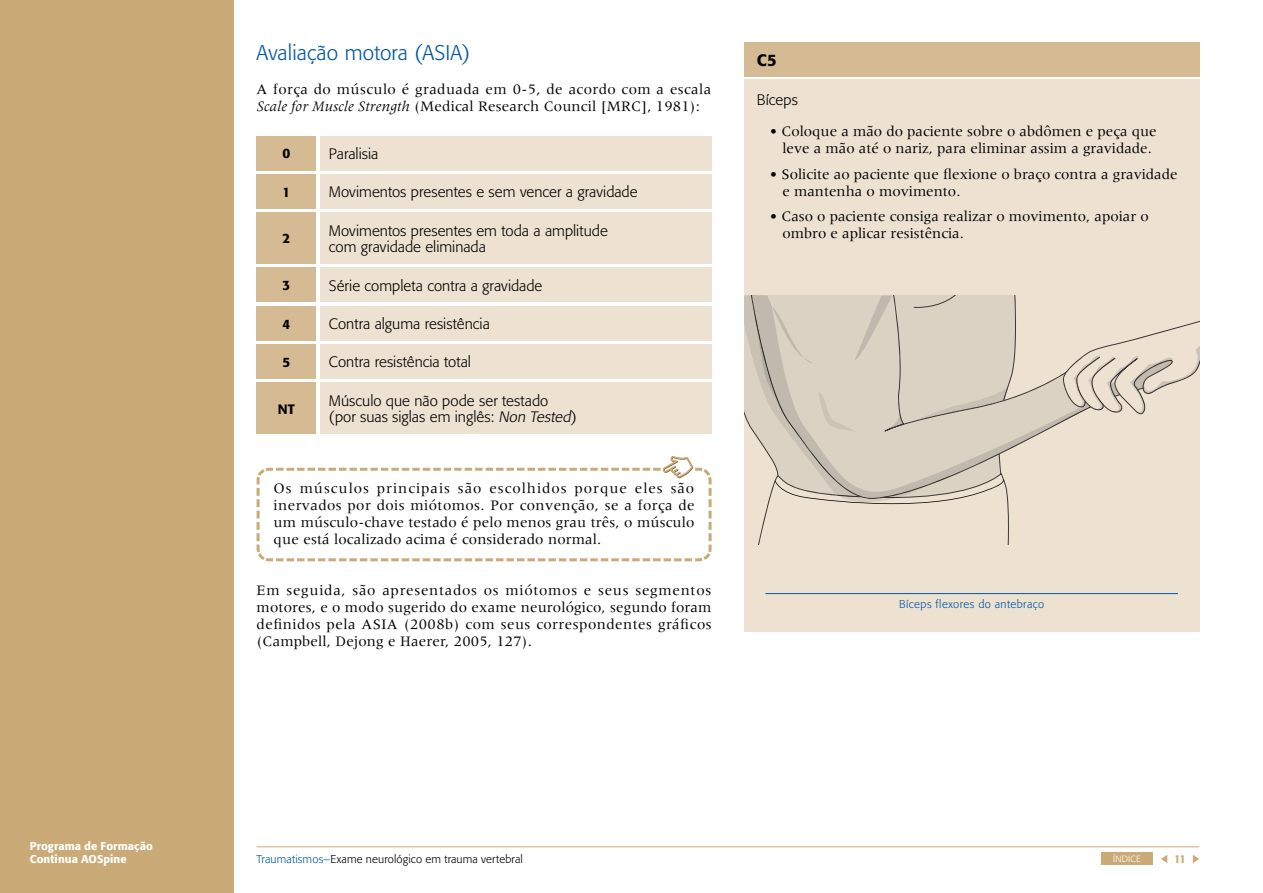
<style>
.page{position:relative;width:1263px;height:893px;background:#fff}
.page>*{position:absolute;margin:0;border:0;box-sizing:border-box;transform-origin:0 0}
.t1{font:300 21px "Formata BQ";letter-spacing:.01em;color:#0057a3}
.t2{font:500 16.5px "Formata BQ";color:#000}
.t3{font:15px/17px "Meridien";color:#000;text-align:justify}
.t4{font:300 15px/16.5px "Formata BQ";color:#000}
.t5{font:15px/17px "Meridien";letter-spacing:.03em;color:#000}
.t6{font:500 13.5px "Formata BQ";color:#000}
.t7{font:300 11.25px "Formata BQ";letter-spacing:.01em;color:#000}
.t8{font:500 11.25px/12.8px "Formata BQ";letter-spacing:.005em;color:#fff}
.t9{font:300 11.25px "Formata BQ";letter-spacing:.04em;color:#0057a3}
.t10{font:500 11.25px "Formata BQ";color:#caaa77}
.t11{font:300 9px "Formata BQ";letter-spacing:.02em;color:#fff}
.s1{font-style:italic}
.s2{color:#0057a3}
</style>
<div class="page">
<div style="left:0;top:0;width:234px;height:893px;background:#caaa77"></div>
<hr style="left:257px;top:846px;width:942px;height:1px;background:#caaa77">
<div style="left:1101px;top:853px;width:51px;height:12px;background:#caaa77"></div>
<svg style="left:1193px;top:855px;width:6px;height:8px"></svg>
<svg style="left:1161px;top:855px;width:6px;height:8px"></svg>
<div style="left:257px;top:136px;width:59px;height:34px;background:#d5bb93"></div>
<div style="left:744px;top:43px;width:455px;height:34px;background:#d5bb93"></div>
<div style="left:257px;top:174px;width:59px;height:34px;background:#d5bb93"></div>
<div style="left:257px;top:306px;width:59px;height:34px;background:#d5bb93"></div>
<div style="left:257px;top:213px;width:59px;height:51px;background:#d5bb93"></div>
<div style="left:257px;top:344px;width:59px;height:34px;background:#d5bb93"></div>
<div style="left:257px;top:268px;width:59px;height:34px;background:#d5bb93"></div>
<div style="left:257px;top:383px;width:59px;height:51px;background:#d5bb93"></div>
<div style="left:320px;top:136px;width:391px;height:34px;background:#ede2d2"></div>
<div style="left:744px;top:79px;width:455px;height:552px;background:#ede2d2"></div>
<div style="left:320px;top:174px;width:391px;height:34px;background:#ede2d2"></div>
<div style="left:320px;top:306px;width:391px;height:34px;background:#ede2d2"></div>
<div style="left:320px;top:213px;width:391px;height:51px;background:#ede2d2"></div>
<div style="left:320px;top:344px;width:391px;height:34px;background:#ede2d2"></div>
<div style="left:320px;top:268px;width:391px;height:34px;background:#ede2d2"></div>
<div style="left:320px;top:383px;width:391px;height:51px;background:#ede2d2"></div>
<svg style="left:256px;top:456px;width:456px;height:106px"></svg>
<svg style="left:1009px;top:296px;width:61px;height:154px"></svg>
<svg style="left:1062px;top:297px;width:137px;height:121px"></svg>
<svg style="left:744px;top:296px;width:265px;height:249px"></svg>
<hr style="left:765px;top:593px;width:413px;height:1px;background:#0057a3">
<p class="t8" style="left:30px;top:840px;width:125px">Programa de Formação<br>Continua AOSpine</p>
<h1 class="t1" style="left:257px;top:40px;width:215px">Avaliação motora (ASIA)</h1>
<p class="t5" style="left:257px;top:80px;width:456px">A força do músculo é graduada em 0-5, de acordo com a escala<br><span class="s1">Scale for Muscle Strength</span> (Medical Research Council [MRC], 1981):</p>
<p class="t6" style="left:282px;top:145px;width:9px">0</p>
<p class="t4" style="left:329px;top:145px;width:51px">Paralisia</p>
<p class="t6" style="left:282px;top:184px;width:9px">1</p>
<p class="t4" style="left:329px;top:184px;width:310px">Movimentos presentes e sem vencer a gravidade</p>
<p class="t6" style="left:282px;top:230px;width:9px">2</p>
<p class="t4" style="left:329px;top:222px;width:281px">Movimentos presentes em toda a amplitude com gravidade eliminada</p>
<p class="t6" style="left:282px;top:277px;width:9px">3</p>
<p class="t4" style="left:329px;top:277px;width:215px">Série completa contra a gravidade</p>
<p class="t6" style="left:282px;top:315px;width:9px">4</p>
<p class="t4" style="left:329px;top:315px;width:163px">Contra alguma resistência</p>
<p class="t6" style="left:282px;top:354px;width:9px">5</p>
<p class="t4" style="left:329px;top:354px;width:144px">Contra resistência total</p>
<p class="t6" style="left:278px;top:401px;width:19px">NT</p>
<p class="t4" style="left:329px;top:392px;width:250px">Músculo que não pode ser testado (por suas siglas em inglês: <span class="s1">Non Tested</span>)</p>
<p class="t3" style="left:274px;top:480px;width:423px">Os músculos principais são escolhidos porque eles são inervados por dois miótomos. Por convenção, se a força de um músculo-chave testado é pelo menos grau três, o músculo que está localizado acima é considerado normal.</p>
<p class="t3" style="left:257px;top:582px;width:457px">Em seguida, são apresentados os miótomos e seus segmentos motores, e o modo sugerido do exame neurológico, segundo foram definidos pela ASIA (2008b) com seus correspondentes gráficos (Campbell, Dejong e Haerer, 2005, 127).</p>
<p class="t2" style="left:757px;top:50px;width:21px">C5</p>
<p class="t4" style="left:757px;top:91px;width:42px">Bíceps</p>
<p class="t3" style="left:770px;top:123px;width:389px;text-align:center">• Coloque a mão do paciente sobre o abdômen e peça que leve a mão até o nariz, para eliminar assim a gravidade.</p>
<p class="t3" style="left:782px;top:165px;width:397px;text-indent:-13px">• Solicite ao paciente que flexione o braço contra a gravidade e mantenha o movimento.</p>
<p class="t3" style="left:782px;top:208px;width:368px;text-indent:-13px">• Caso o paciente consiga realizar o movimento, apoiar o ombro e aplicar resistência.</p>
<p class="t9" style="left:899px;top:597px;width:147px">Bíceps flexores do antebraço</p>
<p class="t7" style="left:257px;top:853px;width:268px"><span class="s2">Traumatismos–</span>Exame neurológico em trauma vertebral</p>
<p class="t11" style="left:1113px;top:854px;width:29px">ÍNDICE</p>
<p class="t10" style="left:1174px;top:852px;width:14px">11</p>
</div>
